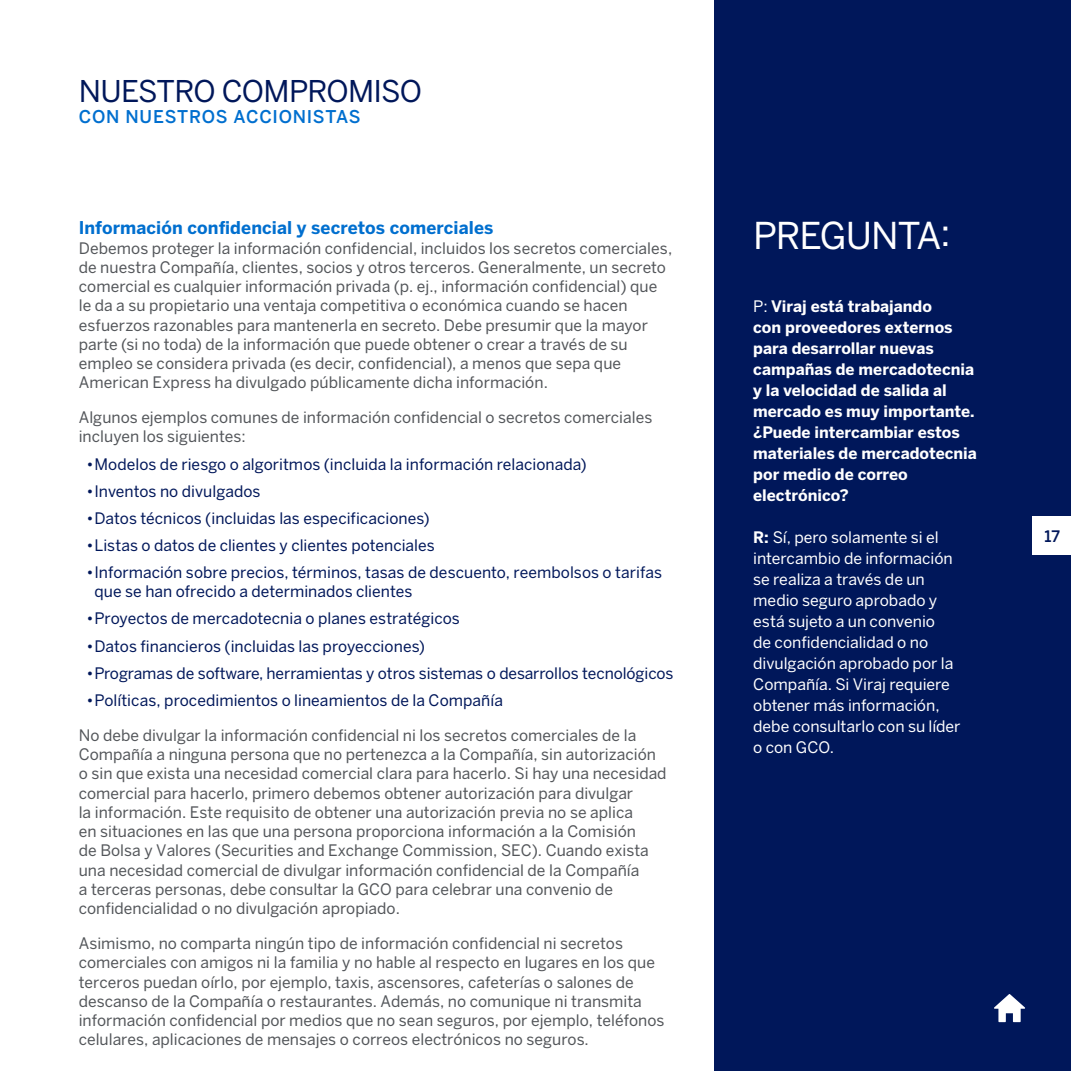
<style>
.page{position:relative;width:1071px;height:1071px;background:#fff}
.page>*{position:absolute;margin:0;border:0;box-sizing:border-box;transform-origin:0 0}
.t1{font:36.75px "Benton Sans";letter-spacing:-.03em;color:#fff}
.t2{font:29.75px "Benton Sans";letter-spacing:-.03em;color:#00175a}
.t3{font:700 17.5px "Benton Sans";letter-spacing:.005em;color:#006fcf}
.t4{font:500 17.5px "Benton Sans";letter-spacing:.04em;color:#006fcf}
.t5{font:15.75px/19.2px "Benton Sans";color:#53565a}
.t6{font:15.75px/19.2px "Benton Sans";color:#00175a}
.t7{font:15.75px/21px "Benton Sans";letter-spacing:-.005em;color:#fff}
.t8{font:700 15.75px/21px "Benton Sans";color:#fff}
.t9{font:500 15.75px "Benton Sans";color:#00175a}
.s1{font-weight:400}
.s2{font-weight:700}
</style>
<div class="page">
<div style="left:714px;top:0;width:357px;height:1071px;background:#00175a"></div>
<svg style="left:994px;top:994px;width:31px;height:28px"></svg>
<div style="left:1033px;top:516px;width:38px;height:39px;background:#fff"></div>
<h2 class="t2" style="left:79px;top:74px;width:345px">NUESTRO COMPROMISO</h2>
<p class="t4" style="left:79px;top:106px;width:283px">CON NUESTROS ACCIONISTAS</p>
<p class="t3" style="left:79px;top:217px;width:416px">Información confidencial y secretos comerciales</p>
<p class="t5" style="left:79px;top:238px;width:595px">Debemos proteger la información confidencial, incluidos los secretos comerciales, de nuestra Compañía, clientes, socios y otros terceros. Generalmente, un secreto comercial es cualquier información privada (p. ej., información confidencial) que le da a su propietario una ventaja competitiva o económica cuando se hacen esfuerzos razonables para mantenerla en secreto. Debe presumir que la mayor parte (si no toda) de la información que puede obtener o crear a través de su empleo se considera privada (es decir, confidencial), a menos que sepa que American Express ha divulgado públicamente dicha información.</p>
<p class="t5" style="left:79px;top:408px;width:575px">Algunos ejemplos comunes de información confidencial o secretos comerciales incluyen los siguientes:</p>
<p class="t6" style="left:87px;top:454px;width:502px">•Modelos de riesgo o algoritmos (incluida la información relacionada)</p>
<p class="t6" style="left:87px;top:481px;width:175px">•Inventos no divulgados</p>
<p class="t6" style="left:87px;top:508px;width:345px">•Datos técnicos (incluidas las especificaciones)</p>
<p class="t6" style="left:87px;top:535px;width:350px">•Listas o datos de clientes y clientes potenciales</p>
<p class="t6" style="left:94px;top:563px;width:569px;text-indent:-8px">•Información sobre precios, términos, tasas de descuento, reembolsos o tarifas que se han ofrecido a determinados clientes</p>
<p class="t6" style="left:87px;top:609px;width:375px">•Proyectos de mercadotecnia o planes estratégicos</p>
<p class="t6" style="left:87px;top:636px;width:340px">•Datos financieros (incluidas las proyecciones)</p>
<p class="t6" style="left:87px;top:663px;width:588px">•Programas de software, herramientas y otros sistemas o desarrollos tecnológicos</p>
<p class="t6" style="left:87px;top:690px;width:418px">•Políticas, procedimientos o lineamientos de la Compañía</p>
<p class="t5" style="left:79px;top:725px;width:589px">No debe divulgar la información confidencial ni los secretos comerciales de la Compañía a ninguna persona que no pertenezca a la Compañía, sin autorización o sin que exista una necesidad comercial clara para hacerlo. Si hay una necesidad comercial para hacerlo, primero debemos obtener autorización para divulgar<br>la información. Este requisito de obtener una autorización previa no se aplica<br>en situaciones en las que una persona proporciona información a la Comisión<br>de Bolsa y Valores (Securities and Exchange Commission, SEC). Cuando exista una necesidad comercial de divulgar información confidencial de la Compañía<br>a terceras personas, debe consultar la GCO para celebrar una convenio de confidencialidad o no divulgación apropiado.</p>
<p class="t5" style="left:79px;top:934px;width:587px">Asimismo, no comparta ningún tipo de información confidencial ni secretos comerciales con amigos ni la familia y no hable al respecto en lugares en los que terceros puedan oírlo, por ejemplo, taxis, ascensores, cafeterías o salones de descanso de la Compañía o restaurantes. Además, no comunique ni transmita información confidencial por medios que no sean seguros, por ejemplo, teléfonos celulares, aplicaciones de mensajes o correos electrónicos no seguros.</p>
<h1 class="t1" style="left:753px;top:214px;width:199px">PREGUNTA:</h1>
<p class="t8" style="left:753px;top:295px;width:225px"><span class="s1">P:</span> Viraj está trabajando<br>con proveedores externos para desarrollar nuevas campañas de mercadotecnia y la velocidad de salida al mercado es muy importante. ¿Puede intercambiar estos materiales de mercadotecnia por medio de correo electrónico?</p>
<p class="t7" style="left:753px;top:526px;width:209px"><span class="s2">R:</span> Sí, pero solamente si el intercambio de información se realiza a través de un medio seguro aprobado y está sujeto a un convenio<br>de confidencialidad o no divulgación aprobado por la<br>Compañía. Si Viraj requiere obtener más información, debe consultarlo con su líder o con GCO.</p>
<p class="t9" style="left:1045px;top:527px;width:17px">17</p>
</div>
